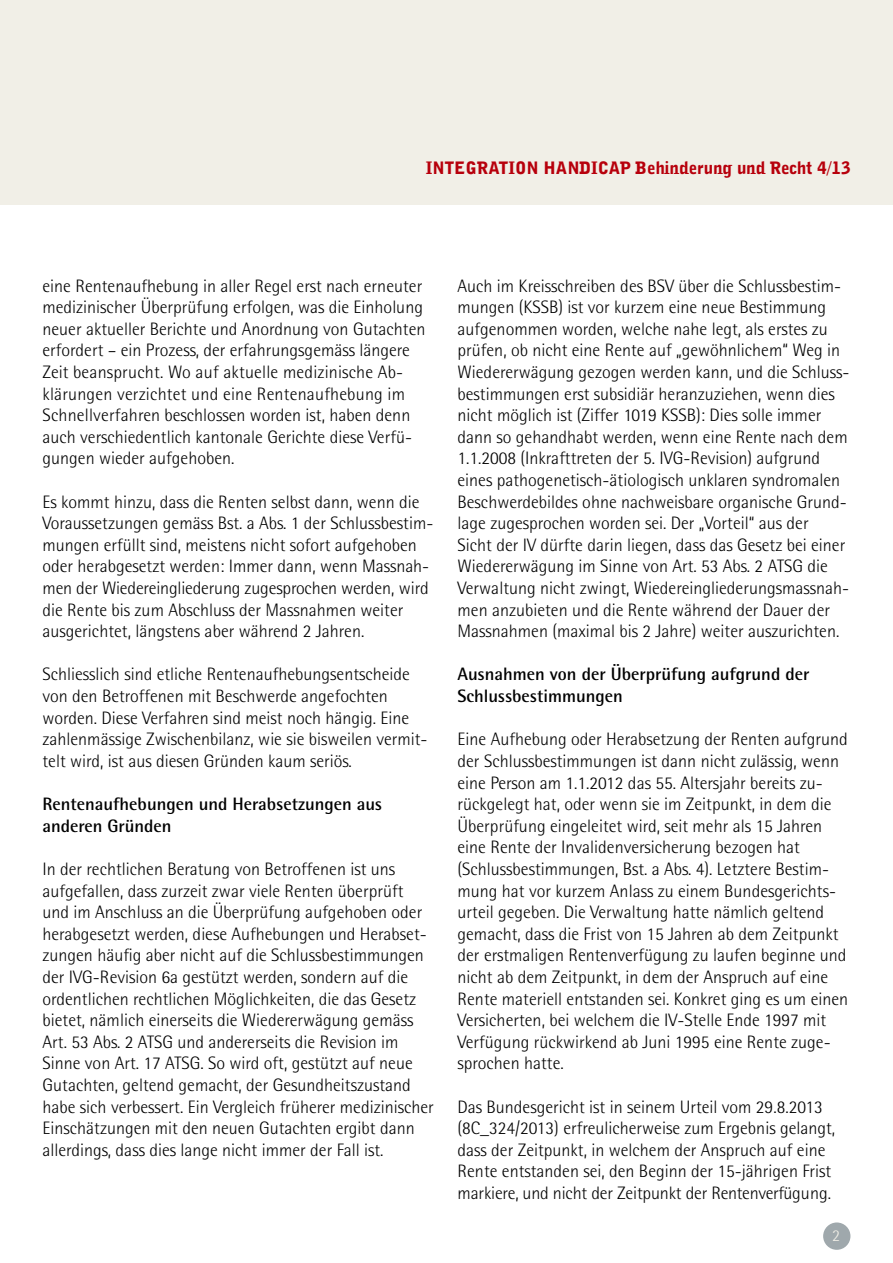
<style>
.page{position:relative;width:893px;height:1263px;background:#fff}
.page>*{position:absolute;margin:0;border:0;box-sizing:border-box;transform-origin:0 0}
.t1{font:300 18px/21.6px "Agfa Rotis Semisans";color:#000}
.t2{font:700 18px/21.6px "Agfa Rotis Semisans";color:#000}
.t3{font:900 17.1px "Avid Gothic";color:#b7000c}
</style>
<div class="page">
<div style="left:0;top:0;width:893px;height:205px;background:#f1efe7"></div>
<div style="left:823px;top:1222px;width:27px;height:28px;background:#9fa8ac;border-radius:50%"></div>
<p class="t3" style="left:426px;top:156px;width:426px">INTEGRATION HANDICAP Behinderung und Recht 4/13</p>
<p class="t1" style="left:43px;top:275px;width:384px">eine Rentenaufhebung in aller Regel erst nach erneuter medizinischer Überprüfung erfolgen, was die Einholung neuer aktueller Berichte und Anordnung von Gutachten erfordert – ein Prozess, der erfahrungsgemäss längere Zeit beansprucht. Wo auf aktuelle medizinische Ab&shy;klärungen verzichtet und eine Rentenaufhebung im Schnellverfahren beschlossen worden ist, haben denn auch verschiedentlich kantonale Gerichte diese Verfü&shy;gungen wieder aufgehoben.</p>
<p class="t1" style="left:43px;top:491px;width:392px">Es kommt hinzu, dass die Renten selbst dann, wenn die Voraussetzungen gemäss Bst. a Abs. 1 der Schlussbestim&shy;mungen erfüllt sind, meistens nicht sofort aufgehoben oder herabgesetzt werden: Immer dann, wenn Massnah&shy;men der Wiedereingliederung zugesprochen werden, wird die Rente bis zum Abschluss der Massnahmen weiter ausgerichtet, längstens aber während 2 Jahren.</p>
<p class="t1" style="left:43px;top:664px;width:387px">Schliesslich sind etliche Rentenaufhebungsentscheide von den Betroffenen mit Beschwerde angefochten worden. Diese Verfahren sind meist noch hängig. Eine zahlenmässige Zwischenbilanz, wie sie bisweilen vermit&shy;telt wird, ist aus diesen Gründen kaum seriös.</p>
<p class="t2" style="left:43px;top:793px;width:341px">Rentenaufhebungen und Herabsetzungen aus anderen Gründen</p>
<p class="t1" style="left:43px;top:858px;width:393px">In der rechtlichen Beratung von Betroffenen ist uns aufgefallen, dass zurzeit zwar viele Renten überprüft und im Anschluss an die Überprüfung aufgehoben oder herabgesetzt werden, diese Aufhebungen und Herabset&shy;zungen häufig aber nicht auf die Schlussbestimmungen der IVG-Revision 6a gestützt werden, sondern auf die ordentlichen rechtlichen Möglichkeiten, die das Gesetz bietet, nämlich einerseits die Wiedererwägung gemäss Art. 53 Abs. 2 ATSG und andererseits die Revision im Sinne von Art. 1 7 ATSG. So wird oft, gestützt auf neue Gutachten, geltend gemacht, der Gesundheitszustand habe sich verbessert. Ein Vergleich früherer medizinischer Einschätzungen mit den neuen Gutachten ergibt dann allerdings, dass dies lange nicht immer der Fall ist.</p>
<p class="t1" style="left:458px;top:275px;width:394px">Auch im Kreisschreiben des BSV über die Schlussbestim&shy;mungen (KSSB) ist vor kurzem eine neue Bestimmung aufgenommen worden, welche nahe legt, als erstes zu prüfen, ob nicht eine Rente auf „gewöhnlichem“ Weg in Wiedererwägung gezogen werden kann, und die Schluss&shy;bestimmungen erst subsidiär heranzuziehen, wenn dies nicht möglich ist (Ziffer 1 01 9 KSSB): Dies solle immer dann so gehandhabt werden, wenn eine Rente nach dem 1 .1 .2008 (Inkrafttreten der 5. IVG-Revision) aufgrund eines pathogenetisch-ätiologisch unklaren syndromalen Beschwerdebildes ohne nachweisbare organische Grund&shy;lage zugesprochen worden sei. Der „Vorteil“ aus der<br>Sicht der IV dürfte darin liegen, dass das Gesetz bei einer Wiedererwägung im Sinne von Art. 53 Abs. 2 ATSG die Verwaltung nicht zwingt, Wiedereingliederungsmassnah&shy;men anzubieten und die Rente während der Dauer der Massnahmen (maximal bis 2 Jahre) weiter auszurichten.</p>
<p class="t2" style="left:458px;top:663px;width:353px">Ausnahmen von der Überprüfung aufgrund der<br>Schlussbestimmungen</p>
<p class="t1" style="left:458px;top:728px;width:392px">Eine Aufhebung oder Herabsetzung der Renten aufgrund der Schlussbestimmungen ist dann nicht zulässig, wenn eine Person am 1 .1 .201 2 das 55. Altersjahr bereits zu&shy;rückgelegt hat, oder wenn sie im Zeitpunkt, in dem die Überprüfung eingeleitet wird, seit mehr als 1 5 Jahren eine Rente der Invalidenversicherung bezogen hat (Schlussbestimmungen, Bst. a Abs. 4). Letztere Bestim&shy;mung hat vor kurzem Anlass zu einem Bundesgerichts&shy;urteil gegeben. Die Verwaltung hatte nämlich geltend gemacht, dass die Frist von 1 5 Jahren ab dem Zeitpunkt der erstmaligen Rentenverfügung zu laufen beginne und nicht ab dem Zeitpunkt, in dem der Anspruch auf eine Rente materiell entstanden sei. Konkret ging es um einen Versicherten, bei welchem die IV-Stelle Ende 1 997 mit Verfügung rückwirkend ab Juni 1 995 eine Rente zuge&shy;sprochen hatte.</p>
<p class="t1" style="left:458px;top:1096px;width:379px">Das Bundesgericht ist in seinem Urteil vom 29.8.201 3 (8C_324/201 3) erfreulicherweise zum Ergebnis gelangt, dass der Zeitpunkt, in welchem der Anspruch auf eine Rente entstanden sei, den Beginn der 1 5-jährigen Frist markiere, und nicht der Zeitpunkt der Rentenverfügung.</p>
</div>
